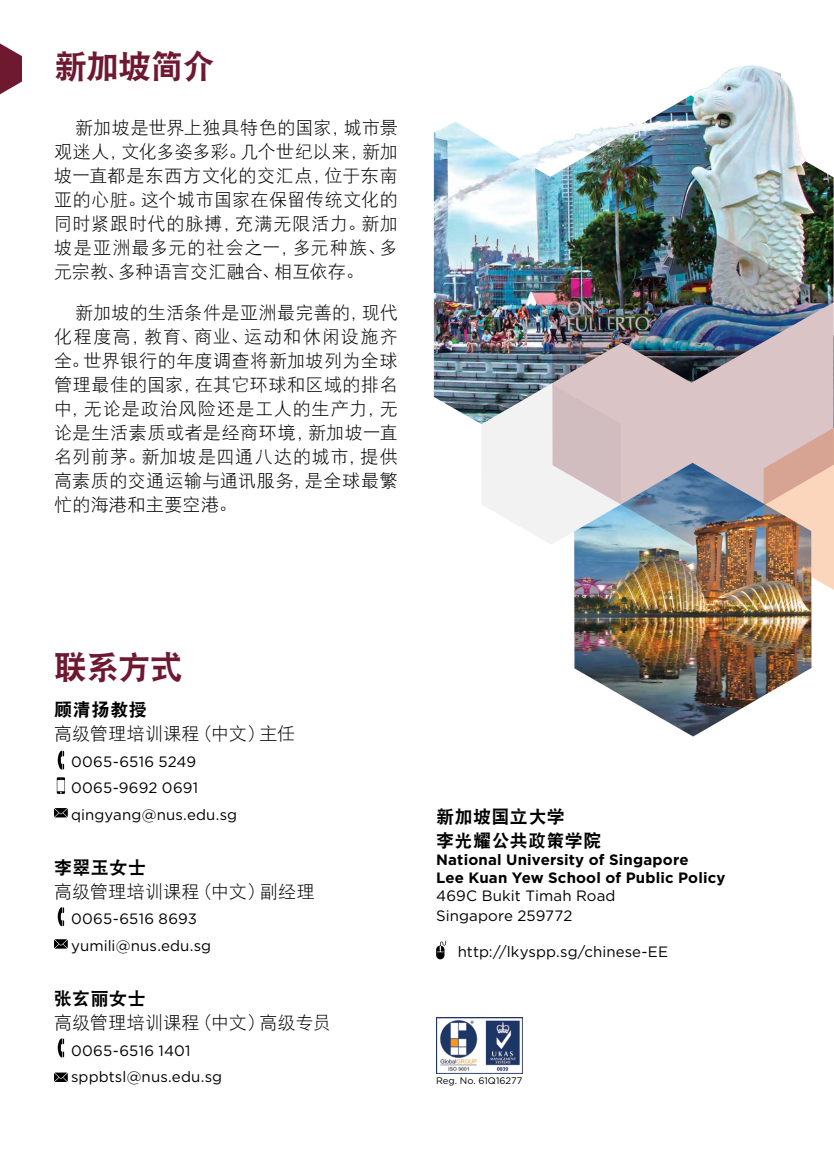
<style>
.page{position:relative;width:834px;height:1149px;background:#fff}
.page>*{position:absolute;margin:0;border:0;box-sizing:border-box;transform-origin:0 0}
.t1{font:33px "DFP Hei W9";letter-spacing:-.02em;color:#6f1931}
.t2{font:18px/24px "DFP Hei W3";letter-spacing:.025em;color:#000;text-align:justify}
.t3{font:18px/24px "DFP Hei W9";letter-spacing:.03em;color:#000}
.t4{font:18px "DFP Hei W3";color:#000}
.t5{font:18px "DFP Hei W3";letter-spacing:.005em;color:#000}
.t6{font:15px/26.5px "Gotham";letter-spacing:.005em;color:#000}
.t7{font:700 15px/18px "Gotham";letter-spacing:.01em;color:#000}
.t8{font:9.45px "Gotham";color:#000}
</style>
<div class="page">
<svg style="left:0;top:43px;width:22px;height:51px"></svg>
<svg style="left:57px;top:777px;width:8px;height:16px"></svg>
<svg style="left:58px;top:750px;width:6px;height:19px"></svg>
<svg style="left:58px;top:907px;width:6px;height:18px"></svg>
<svg style="left:58px;top:1038px;width:6px;height:18px"></svg>
<svg style="left:54px;top:808px;width:14px;height:9px"></svg>
<svg style="left:54px;top:939px;width:14px;height:9px"></svg>
<svg style="left:54px;top:1072px;width:14px;height:9px"></svg>
<img style="left:436px;top:1017px;width:86px;height:55px">
<svg style="left:436px;top:940px;width:10px;height:19px"></svg>
<img style="left:434px;top:260px;width:118px;height:164px">
<img style="left:574px;top:546px;width:237px;height:190px">
<img style="left:833px;top:286px;width:1px;height:142px">
<img style="left:763px;top:546px;width:70px;height:44px">
<img style="left:552px;top:260px;width:281px;height:286px">
<svg style="left:481px;top:383px;width:139px;height:161px"></svg>
<img style="left:434px;top:65px;width:399px;height:195px">
<h1 class="t1" style="left:54px;top:50px;width:162px">新加坡简介</h1>
<p class="t2" style="left:54px;top:115px;width:345px;text-indent:21px">新加坡是世界上独具特色的国家，城市景观迷人，文化多姿多彩。几个世纪以来，新加坡一直都是东西方文化的交汇点，位于东南亚的心脏。这个城市国家在保留传统文化的同时紧跟时代的脉搏，充满无限活力。新加坡是亚洲最多元的社会之一，多元种族、多元宗教、多种语言交汇融合、相互依存。</p>
<p class="t2" style="left:54px;top:300px;width:345px;text-indent:21px">新加坡的生活条件是亚洲最完善的，现代化程度高，教育、商业、运动和休闲设施齐全。世界银行的年度调查将新加坡列为全球管理最佳的国家，在其它环球和区域的排名中，无论是政治风险还是工人的生产力，无论是生活素质或者是经商环境，新加坡一直名列前茅。新加坡是四通八达的城市，提供高素质的交通运输与通讯服务，是全球最繁忙的海港和主要空港。</p>
<h1 class="t1" style="left:54px;top:650px;width:131px">联系方式</h1>
<p class="t3" style="left:54px;top:697px;width:94px">顾清扬教授</p>
<p class="t5" style="left:54px;top:724px;width:243px">高级管理培训课程（中文）主任</p>
<p class="t6" style="left:71px;top:747px;width:168px">0065-6516 5249<br>0065-9692 0691 qingyang@nus.edu.sg</p>
<p class="t3" style="left:54px;top:855px;width:93px">李翠玉女士</p>
<p class="t2" style="left:54px;top:879px;width:262px">高级管理培训课程（中文）副经理</p>
<p class="t6" style="left:71px;top:905px;width:142px">0065-6516 8693 yumili@nus.edu.sg</p>
<p class="t3" style="left:54px;top:986px;width:93px">张玄丽女士</p>
<p class="t4" style="left:54px;top:1013px;width:278px">高级管理培训课程（中文）高级专员</p>
<p class="t6" style="left:71px;top:1036px;width:152px">0065-6516 1401 sppbtsl@nus.edu.sg</p>
<p class="t3" style="left:436px;top:804px;width:167px">新加坡国立大学<br>李光耀公共政策学院</p>
<p class="t7" style="left:436px;top:850px;width:291px">National University of Singapore<br>Lee Kuan Yew School of Public Policy</p>
<p class="t6" style="left:436px;top:885px;width:181px;line-height:19.8px">469C Bukit Timah Road<br>Singapore 259772</p>
<p class="t6" style="left:457px;top:937px;width:212px">http://lkyspp.sg/chinese-EE</p>
<p class="t8" style="left:436px;top:1074px;width:88px">Reg. No. 61Q16277</p>
</div>
